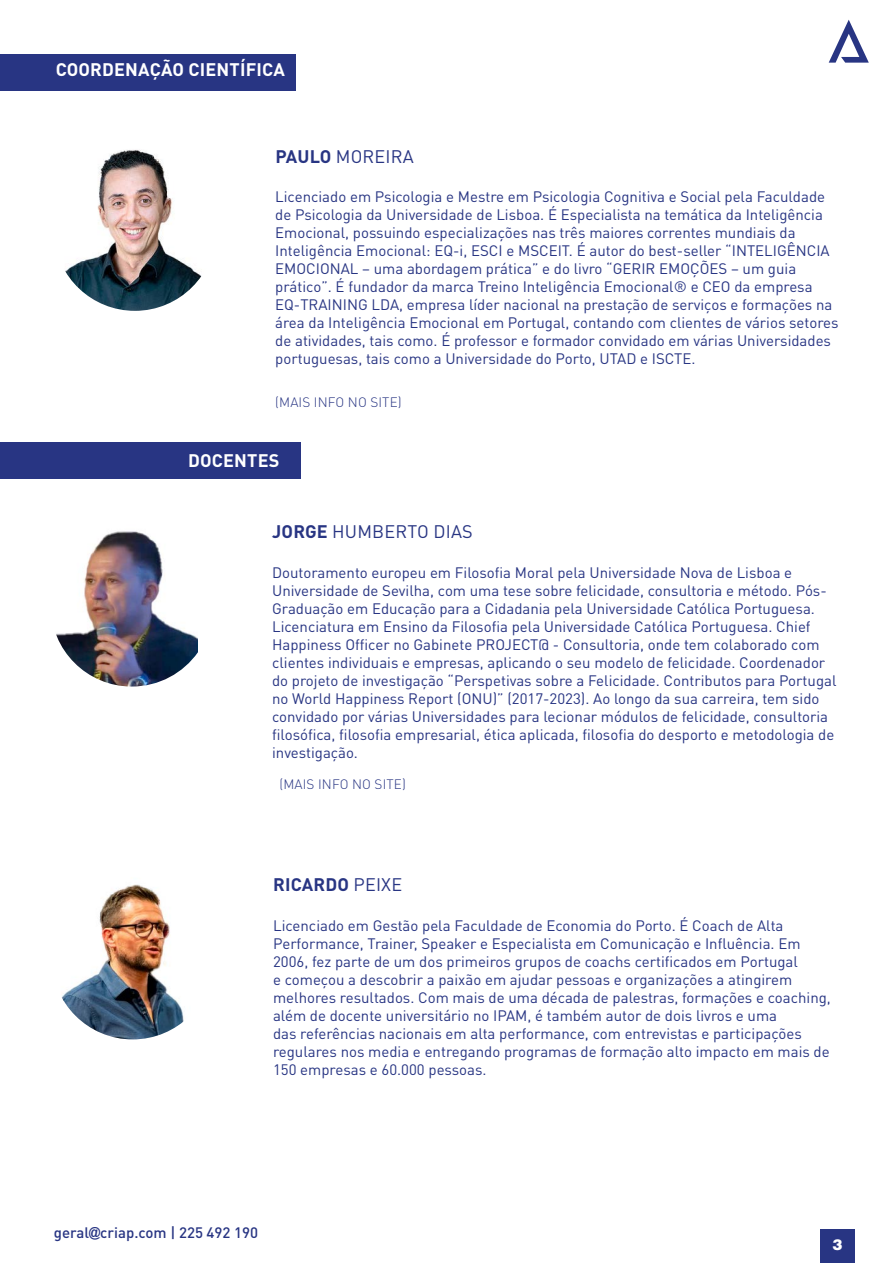
<style>
.page{position:relative;width:893px;height:1263px;background:#fff}
.page>*{position:absolute;margin:0;border:0;box-sizing:border-box;transform-origin:0 0}
.t1{font:700 18px "DIN Pro";letter-spacing:.01em;color:#fff}
.t2{font:18px "DIN Pro";letter-spacing:.01em;color:#283583}
.t3{font:700 18px "DIN Pro";letter-spacing:.01em;color:#283583}
.t4{font:15px/18px "DIN Pro";color:#283583}
.t5{font:500 15px "DIN Pro";color:#283583}
.t6{font:900 15px "Helvetica LT Std";color:#fff}
.t7{font:300 13.5px "DIN Pro";letter-spacing:.01em;color:#283583}
.s1{font-weight:700}
.s2{font-weight:400}
.s3{font-family:"Arial";font-weight:900}
</style>
<div class="page">
<div style="left:820px;top:1229px;width:35px;height:34px;background:#283583"></div>
<svg style="left:829px;top:20px;width:40px;height:43px"></svg>
<div style="left:0;top:54px;width:296px;height:37px;background:#283583"></div>
<img style="left:56px;top:531px;width:142px;height:155px">
<img style="left:52px;top:877px;width:162px;height:162px;border-radius:81px">
<div style="left:0;top:442px;width:301px;height:37px;background:#283583"></div>
<img style="left:54px;top:149px;width:162px;height:162px;border-radius:80px">
<p class="t1" style="left:56px;top:58px;width:230px">COORDENAÇÃO CIENTÍFICA</p>
<p class="t2" style="left:275px;top:144px;width:140px"><span class="s1">PAULO</span> MOREIRA</p>
<p class="t4" style="left:275px;top:187px;width:565px">Licenciado em Psicologia e Mestre em Psicologia Cognitiva e Social pela Faculdade de Psicologia da Universidade de Lisboa. É Especialista na temática da Inteligência Emocional, possuindo especializações nas três maiores correntes mundiais da Inteligência Emocional: EQ-i, ESCI e MSCEIT. É autor do best-seller “INTELIGÊNCIA EMOCIONAL – uma abordagem prática” e do livro “GERIR EMOÇÕES – um guia prático”. É fundador da marca Treino Inteligência Emocional® e CEO da empresa EQ-TRAINING LDA, empresa líder nacional na prestação de serviços e formações na área da Inteligência Emocional em Portugal, contando com clientes de vários setores de atividades, tais como. É professor e formador convidado em várias Universidades portuguesas, tais como a Universidade do Porto, UTAD e ISCTE.</p>
<p class="t7" style="left:275px;top:393px;width:128px">(MAIS INFO NO SITE)</p>
<p class="t1" style="left:188px;top:448px;width:93px">DOCENTES</p>
<p class="t2" style="left:272px;top:519px;width:202px"><span class="s1">JORGE</span> HUMBERTO DIAS</p>
<p class="t4" style="left:272px;top:563px;width:566px">Doutoramento europeu em Filosofia Moral pela Universidade Nova de Lisboa e Universidade de Sevilha, com uma tese sobre felicidade, consultoria e método. Pós-Graduação em Educação para a Cidadania pela Universidade Católica Portuguesa.<br>Licenciatura em Ensino da Filosofia pela Universidade Católica Portuguesa. Chief Happiness Officer no Gabinete PROJECT@ - Consultoria, onde tem colaborado com clientes individuais e empresas, aplicando o seu modelo de felicidade. Coordenador do projeto de investigação “Perspetivas sobre a Felicidade. Contributos para Portugal no World Happiness Report (ONU)” (2017-2023). Ao longo da sua carreira, tem sido convidado por várias Universidades para lecionar módulos de felicidade, consultoria filosófica, filosofia empresarial, ética aplicada, filosofia do desporto e metodologia de investigação.</p>
<p class="t7" style="left:279px;top:774px;width:128px">(MAIS INFO NO SITE)</p>
<p class="t3" style="left:273px;top:872px;width:131px">RICARDO <span class="s2">PEIXE</span></p>
<p class="t4" style="left:273px;top:916px;width:559px">Licenciado em Gestão pela Faculdade de Economia do Porto. É Coach de Alta Performance, Trainer, Speaker e Especialista em Comunicação e Influência. Em 2006, fez parte de um dos primeiros grupos de coachs certificados em Portugal<br>e começou a descobrir a paixão em ajudar pessoas e organizações a atingirem melhores resultados. Com mais de uma década de palestras, formações e coaching, além de docente universitário no IPAM, é também autor de dois livros e uma<br>das referências nacionais em alta performance, com entrevistas e participações regulares nos media e entregando programas de formação alto impacto em mais de 150 empresas e 60.000 pessoas.</p>
<p class="t5" style="left:54px;top:1222px;width:206px">geral<span class="s3">@</span>criap.com | 225 492 190</p>
<p class="t6" style="left:832px;top:1235px;width:12px">3</p>
</div>
